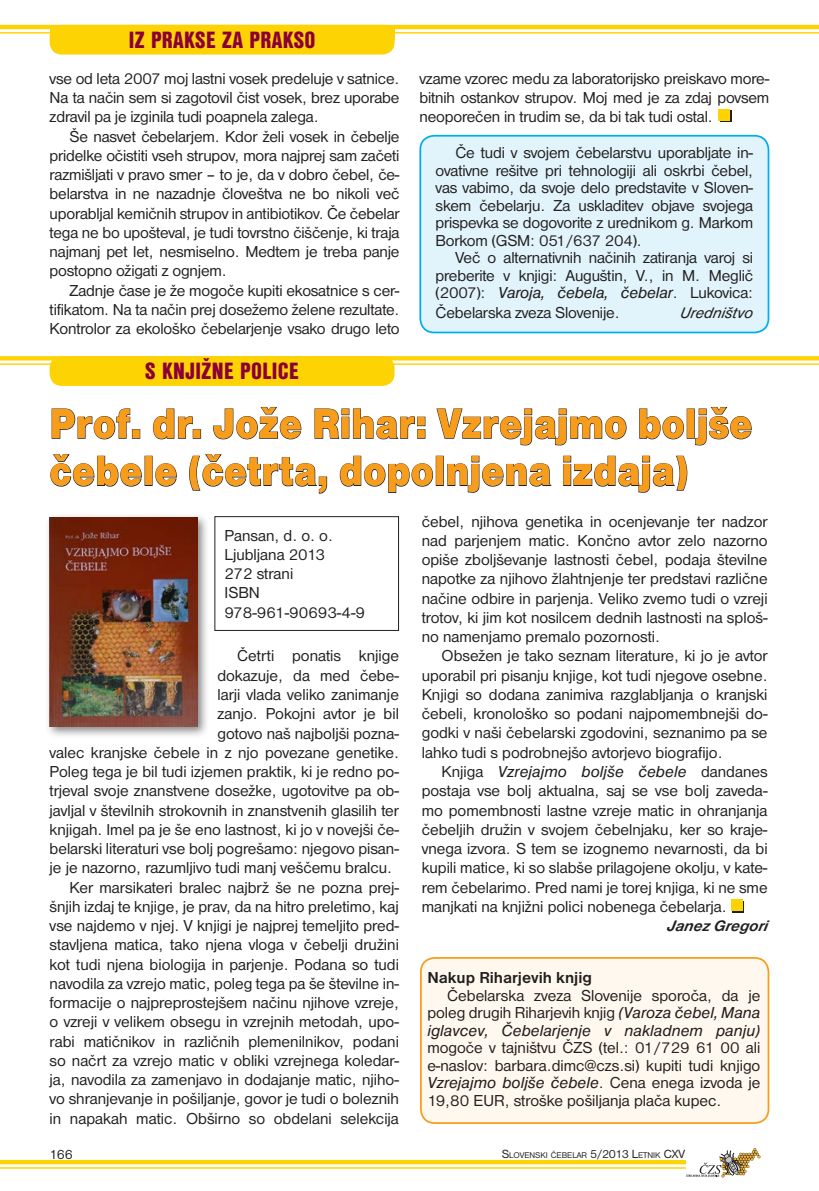
<style>
.page{position:relative;width:819px;height:1191px;background:#fff}
.page>*{position:absolute;margin:0;border:0;box-sizing:border-box;transform-origin:0 0}
.NASLOV_1{font:43.75px/47.2px "Nimbus San DCE Blac";letter-spacing:.01em;color:#f89c1c;scale:.88 1}
.t1{font:24.5px "Nimbus San DCE Blac Cond";letter-spacing:.015em;color:#8b0036}
.MAIN_BODY_TEXT{font:16.45px/19.2px "Nimbus San DCE";color:#231f20;text-align:justify}
.MAIN_BODY_TEXT_witho{font:16.45px "Nimbus San DCE";color:#231f20}
.MALI_NASLOV{font:700 16.45px "Nimbus San DCE";color:#231f20}
.MAIN_BODY_TEXT-2{font:italic 700 15.75px "Nimbus San DCE";color:#231f20}
.MAIN_BODY_TEXT-3{font:italic 15.75px "Nimbus San DCE";color:#231f20}
.t2{font:14px "Nimbus San DCE";color:#231f20}
.t3{font:8.58px "Nimbus San DCE";color:#231f20}
.s1{font-style:italic}
.s2{font-size:12.25px}
</style>
<div class="page">
<hr style="left:0;top:1160px;width:752px;height:4px;background:#fed304">
<hr style="left:0;top:1167px;width:752px;height:1px;background:#fed304">
<svg style="left:686px;top:1148px;width:74px;height:29px"></svg>
<hr style="left:0;top:25px;width:819px;height:4px;background:#fed304">
<hr style="left:0;top:32px;width:819px;height:2px;background:#fed304">
<svg style="left:0;top:356px;width:819px;height:4px;background:#fed40b"></svg>
<hr style="left:0;top:363px;width:819px;height:2px;background:#fed304">
<div style="left:50px;top:25px;width:344px;height:30px;background:#fed304;border-radius:12px"></div>
<div style="left:50px;top:356px;width:344px;height:30px;background:#fed304;border-radius:12px"></div>
<svg style="left:732px;top:901px;width:11px;height:11px"></svg>
<div style="left:731px;top:899px;width:11px;height:12px;background:#fed304"></div>
<svg style="left:51px;top:408px;width:80px;height:32px"></svg>
<div style="left:132px;top:429px;width:8px;height:10px;border:1px solid #231f20"></div>
<div style="left:686px;top:408px;width:8px;height:31px;border:1px solid #231f20"></div>
<svg style="left:694px;top:407px;width:58px;height:39px"></svg>
<svg style="left:50px;top:454px;width:92px;height:33px"></svg>
<svg style="left:152px;top:407px;width:535px;height:87px"></svg>
<div style="left:45px;top:513px;width:164px;height:225px;background:#231f20;opacity:.55"></div>
<img style="left:50px;top:518px;width:147px;height:208px">
<div style="left:214px;top:516px;width:185px;height:115px;border:1px solid #231f20"></div>
<div style="left:421px;top:958px;width:347px;height:165px;background:#fef8ee;border-radius:14px"></div>
<div style="left:420px;top:957px;width:349px;height:167px;border:2px solid #f89c1c;border-radius:14px"></div>
<div style="left:720px;top:110px;width:11px;height:12px;background:#fed304"></div>
<div style="left:718px;top:109px;width:12px;height:11px;background:#fed304"></div>
<div style="left:420px;top:136px;width:348px;height:196px;background:#e1f4fc;border-radius:14px"></div>
<div style="left:419px;top:135px;width:350px;height:198px;border:2px solid #00aeef;border-radius:14px"></div>
<p class="t1" style="left:129px;top:26px;width:188px">IZ PRAKSE ZA PRAKSO</p>
<p class="MAIN_BODY_TEXT" style="left:50px;top:69px;width:351px">vse od leta 2007 moj lastni vosek predeluje v satnice.<br>Na ta način sem si zagotovil čist vosek, brez uporabe zdravil pa je izginila tudi poapnela zalega.</p>
<p class="MAIN_BODY_TEXT" style="left:50px;top:127px;width:351px;text-indent:20px">Še nasvet čebelarjem. Kdor želi vosek in čebelje pridelke očistiti vseh strupov, mora najprej sam začeti razmišljati v pravo smer – to je, da v dobro čebel, če&shy;belarstva in ne nazadnje človeštva ne bo nikoli več uporabljal kemičnih strupov in antibiotikov. Če čebelar tega ne bo upošteval, je tudi tovrstno čiščenje, ki traja najmanj pet let, nesmiselno. Medtem je treba panje postopno ožigati z ognjem.</p>
<p class="MAIN_BODY_TEXT" style="left:50px;top:281px;width:351px;text-indent:20px">Zadnje čase je že mogoče kupiti ekosatnice s cer&shy;tifikatom. Na ta način prej dosežemo želene rezultate.<br>Kontrolor za ekološko čebelarjenje vsako drugo leto</p>
<p class="t1" style="left:145px;top:357px;width:155px">S KNJIŽNE POLICE</p>
<p class="MAIN_BODY_TEXT" style="left:419px;top:69px;width:351px">vzame vzorec medu za laboratorijsko preiskavo more&shy;bitnih ostankov strupov. Moj med je za zdaj povsem neoporečen in trudim se, da bi tak tudi ostal.</p>
<p class="MAIN_BODY_TEXT" style="left:435px;top:144px;width:319px;line-height:17.5px;text-indent:20px">Če tudi v svojem čebelarstvu uporabljate in&shy;ovativne rešitve pri tehnologiji ali oskrbi čebel, vas vabimo, da svoje delo predstavite v Sloven&shy;skem čebelarju. Za uskladitev objave svojega prispevka se dogovorite z urednikom g. Markom Borkom (GSM: 051/637 204).</p>
<p class="MAIN_BODY_TEXT" style="left:435px;top:249px;width:319px;line-height:17.5px;text-indent:20px">Več o alternativnih načinih zatiranja varoj si preberite v knjigi: Auguštin, V., in M. Meglič (2007): <span class="s1">Varoja, čebela, čebelar</span>. Lukovica:</p>
<p class="MAIN_BODY_TEXT" style="left:435px;top:303px;width:186px">Čebelarska zveza Slovenije.</p>
<p class="MAIN_BODY_TEXT-3" style="left:680px;top:304px;width:77px">Uredništvo</p>
<p class="NASLOV_1" style="left:50px;top:400px;width:800px">Prof. dr. Jože Rihar: Vzrejajmo boljše čebele (četrta, dopolnjena izdaja)</p>
<p class="MAIN_BODY_TEXT_witho" style="left:224px;top:526px;width:110px">Pansan, d. o. o.</p>
<p class="MAIN_BODY_TEXT_witho" style="left:224px;top:545px;width:102px">Ljubljana 2013</p>
<p class="MAIN_BODY_TEXT_witho" style="left:224px;top:564px;width:70px">272 strani</p>
<p class="MAIN_BODY_TEXT_witho" style="left:224px;top:583px;width:37px">ISBN</p>
<p class="MAIN_BODY_TEXT_witho" style="left:224px;top:603px;width:142px">978-961-90693-4-9</p>
<p class="MAIN_BODY_TEXT" style="left:422px;top:512px;width:347px">čebel, njihova genetika in ocenjevanje ter nadzor nad parjenjem matic. Končno avtor zelo nazorno opiše zboljševanje lastnosti čebel, podaja številne napotke za njihovo žlahtnjenje ter predstavi različne načine odbire in parjenja. Veliko zvemo tudi o vzreji trotov, ki jim kot nosilcem dednih lastnosti na sploš&shy;no namenjamo premalo pozornosti.</p>
<p class="MAIN_BODY_TEXT" style="left:422px;top:646px;width:347px;text-indent:20px">Obsežen je tako seznam literature, ki jo je avtor uporabil pri pisanju knjige, kot tudi njegove osebne.<br>Knjigi so dodana zanimiva razglabljanja o kranjski čebeli, kronološko so podani najpomembnejši do&shy;godki v naši čebelarski zgodovini, seznanimo pa se lahko tudi s podrobnejšo avtorjevo biografijo.</p>
<p class="MAIN_BODY_TEXT" style="left:421px;top:762px;width:347px;text-indent:20px">Knjiga <span class="s1">Vzrejajmo boljše čebele</span> dandanes postaja vse bolj aktualna, saj se vse bolj zaveda&shy;mo pomembnosti lastne vzreje matic in ohranjanja čebeljih družin v svojem čebelnjaku, ker so kraje&shy;vnega izvora. S tem se izognemo nevarnosti, da bi kupili matice, ki so slabše prilagojene okolju, v kate&shy;rem čebelarimo. Pred nami je torej knjiga, ki ne sme manjkati na knjižni polici nobenega čebelarja.</p>
<p class="MAIN_BODY_TEXT-2" style="left:667px;top:917px;width:105px">Janez Gregori</p>
<p class="MAIN_BODY_TEXT" style="left:237px;top:646px;width:163px">Četrti ponatis knjige</p>
<p class="MAIN_BODY_TEXT" style="left:217px;top:666px;width:183px">dokazuje, da med čebe-</p>
<p class="MAIN_BODY_TEXT" style="left:217px;top:685px;width:183px">larji vlada veliko zanimanje</p>
<p class="MAIN_BODY_TEXT" style="left:217px;top:704px;width:183px">zanjo. Pokojni avtor je bil</p>
<p class="MAIN_BODY_TEXT" style="left:217px;top:723px;width:183px">gotovo naš najboljši pozna-</p>
<p class="MAIN_BODY_TEXT" style="left:50px;top:743px;width:351px">valec kranjske čebele in z njo povezane genetike.</p>
<p class="MAIN_BODY_TEXT" style="left:50px;top:762px;width:351px">Poleg tega je bil tudi izjemen praktik, ki je redno po-</p>
<p class="MAIN_BODY_TEXT" style="left:50px;top:781px;width:351px">trjeval svoje znanstvene dosežke, ugotovitve pa ob-</p>
<p class="MAIN_BODY_TEXT" style="left:50px;top:800px;width:351px">javljal v številnih strokovnih in znanstvenih glasilih ter</p>
<p class="MAIN_BODY_TEXT" style="left:50px;top:820px;width:351px">knjigah. Imel pa je še eno lastnost, ki jo v novejši če-</p>
<p class="MAIN_BODY_TEXT" style="left:50px;top:839px;width:351px">belarski literaturi vse bolj pogrešamo: njegovo pisan-</p>
<p class="MAIN_BODY_TEXT" style="left:50px;top:858px;width:344px">je je nazorno, razumljivo tudi manj veščemu bralcu.</p>
<p class="MAIN_BODY_TEXT" style="left:50px;top:877px;width:351px;text-indent:20px">Ker marsikateri bralec najbrž še ne pozna prej&shy;šnjih izdaj te knjige, je prav, da na hitro preletimo, kaj vse najdemo v njej. V knjigi je najprej temeljito pred&shy;stavljena matica, tako njena vloga v čebelji družini kot tudi njena biologija in parjenje. Podana so tudi navodila za vzrejo matic, poleg tega pa še številne in&shy;formacije o najpreprostejšem načinu njihove vzreje, o vzreji v velikem obsegu in vzrejnih metodah, upo&shy;rabi matičnikov in različnih plemenilnikov, podani so načrt za vzrejo matic v obliki vzrejnega koledar&shy;ja, navodila za zamenjavo in dodajanje matic, njiho&shy;vo shranjevanje in pošiljanje, govor je tudi o boleznih in napakah matic. Obširno so obdelani selekcija</p>
<p class="MALI_NASLOV" style="left:427px;top:968px;width:166px">Nakup Riharjevih knjig</p>
<p class="MAIN_BODY_TEXT" style="left:427px;top:986px;width:334px;line-height:17.5px;text-indent:20px">Čebelarska zveza Slovenije sporoča, da je poleg drugih Riharjevih knjig <span class="s1">(Varoza čebel, Mana iglavcev, Čebelarjenje v nakladnem panju) </span>mogoče v tajništvu ČZS (tel.: 01/729 61 00 ali e-naslov: barbara.dimc@czs.si) kupiti tudi knjigo <span class="s1">Vzrejajmo boljše čebele</span>. Cena enega izvoda je 19,80 EUR, stroške pošiljanja plača kupec.</p>
<p class="t2" style="left:50px;top:1146px;width:25px">166</p>
<p class="t3" style="left:502px;top:1150px;width:185px"><span class="s2">S</span>LOVENSKI ČEBELAR <span class="s2">5/2013 L</span>ETNIK <span class="s2">CXV</span></p>
</div>
